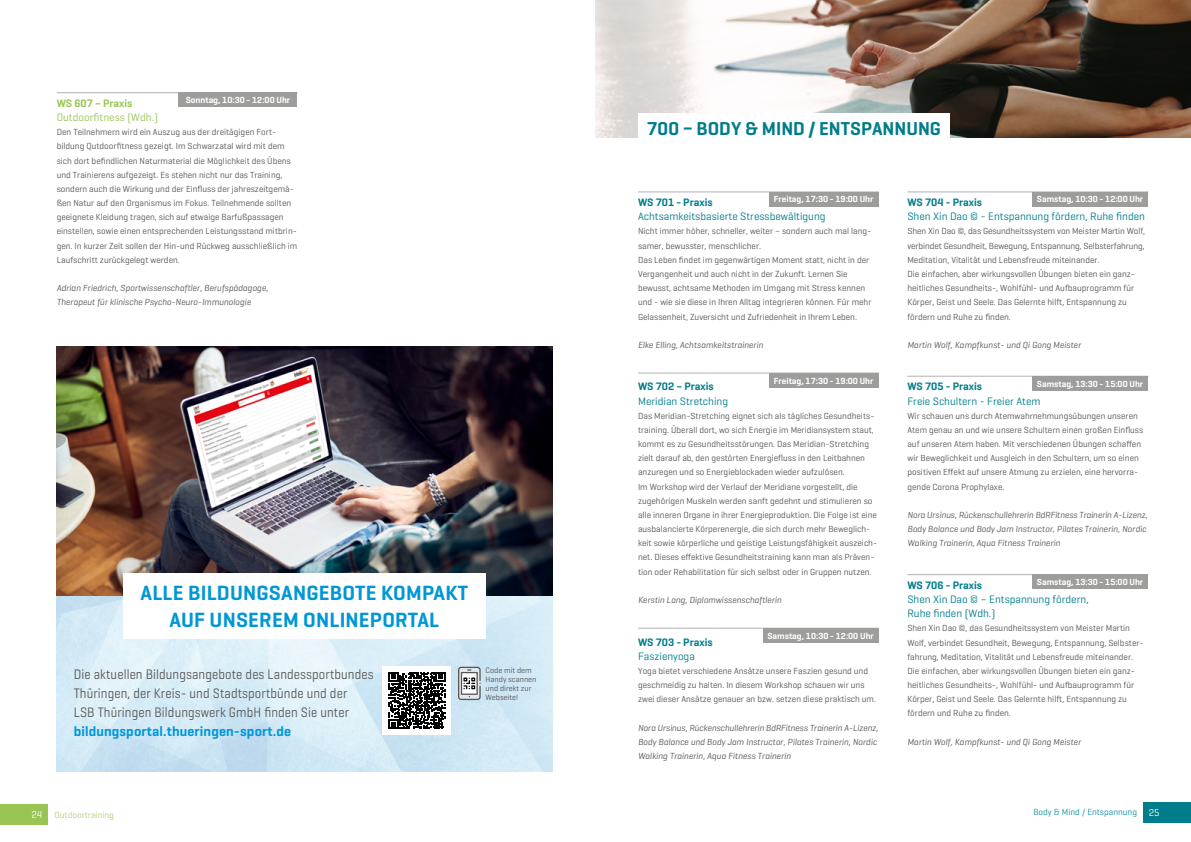
<style>
.page{position:relative;width:1191px;height:842px;background:#fff}
.page>*{position:absolute;margin:0;border:0;box-sizing:border-box;transform-origin:0 0}
.t1{font:600 21px "Geogrotesque";letter-spacing:.01em;color:#0097d7}
.Überschrift_Body___M{font:600 19px "Geogrotesque";color:#007d8a}
.Fließtext{font:14px "Geogrotesque";letter-spacing:.01em;color:#575756;scale:.9 1}
.Fließtext-2{font:600 14px "Geogrotesque";letter-spacing:.01em;color:#0097d7}
.WS-Titel_Body___Mind{font:11px/14.2px "Geogrotesque";color:#007d8a}
.WS-Titel_Body___Mind-2{font:600 11px "Geogrotesque";color:#007d8a}
.WS-Titel_Outdoortrai{font:11px "Geogrotesque";color:#007d8a}
.WS-Titel_Outdoortrai-2{font:11px "Geogrotesque";color:#99c555}
.WS-Titel_Outdoortrai-3{font:600 11px "Geogrotesque";color:#99c555}
.WS-Titel_Outdoortrai-4{font:600 11px "Geogrotesque";color:#007d8a}
.Fließtext-3{font:9px/14.2px "Geogrotesque";color:#575756}
.Referenten{font:italic 9px/14.2px "Geogrotesque";color:#575756}
.Fließtext-4{font:600 9px "Geogrotesque";color:#fff}
.t2{font:9px "Geogrotesque";color:#1492a0}
.t3{font:9px "Geogrotesque";color:#b0d17b}
.t4{font:8px/9px "Geogrotesque";color:#575756}
.s1{font-size:10px;color:#fff}
</style>
<div class="page">
<div style="left:1143px;top:802px;width:48px;height:20px;background:#007d8a"></div>
<div style="left:0;top:805px;width:48px;height:20px;background:#99c555"></div>
<hr style="left:57px;top:92px;width:241px;height:1px;background:#b3b2b2">
<div style="left:179px;top:93px;width:118px;height:14px;background:#9d9d9c"></div>
<img style="left:595px;top:0;width:596px;height:137px">
<div style="left:638px;top:114px;width:312px;height:28px;background:#fff"></div>
<hr style="left:638px;top:191px;width:241px;height:1px;background:#b3b2b2">
<div style="left:769px;top:192px;width:109px;height:14px;background:#9d9d9c"></div>
<hr style="left:638px;top:373px;width:241px;height:1px;background:#b3b2b2">
<div style="left:769px;top:373px;width:109px;height:14px;background:#9d9d9c"></div>
<hr style="left:638px;top:628px;width:241px;height:1px;background:#b3b2b2">
<div style="left:763px;top:628px;width:115px;height:14px;background:#9d9d9c"></div>
<hr style="left:907px;top:191px;width:241px;height:1px;background:#b3b2b2">
<div style="left:1032px;top:192px;width:116px;height:14px;background:#9d9d9c"></div>
<hr style="left:907px;top:376px;width:241px;height:1px;background:#b3b2b2">
<div style="left:1032px;top:376px;width:116px;height:14px;background:#9d9d9c"></div>
<hr style="left:907px;top:574px;width:241px;height:1px;background:#b3b2b2">
<div style="left:1032px;top:575px;width:116px;height:14px;background:#9d9d9c"></div>
<img style="left:57px;top:596px;width:496px;height:175px">
<img style="left:57px;top:346px;width:496px;height:250px">
<div style="left:123px;top:573px;width:362px;height:65px;background:#fff"></div>
<div style="left:383px;top:666px;width:68px;height:68px;background:#fff"></div>
<svg style="left:388px;top:672px;width:57px;height:57px"></svg>
<svg style="left:458px;top:667px;width:22px;height:33px"></svg>
<p class="WS-Titel_Outdoortrai-3" style="left:57px;top:96px;width:77px">WS 607 – Praxis</p>
<p class="Fließtext-4" style="left:186px;top:94px;width:106px">Sonntag, 10:30 - 12:00 Uhr</p>
<p class="WS-Titel_Outdoortrai-2" style="left:57px;top:110px;width:103px">Outdoorfitness (Wdh.)</p>
<p class="Fließtext-3" style="left:57px;top:125px;width:242px">Den Teilnehmern wird ein Auszug aus der dreitägigen Fort&shy;bildung Qutdoorfitness gezeigt. Im Schwarzatal wird mit dem sich dort befindlichen Naturmaterial die Möglichkeit des Übens und Trainierens aufgezeigt. Es stehen nicht nur das Training, sondern auch die Wirkung und der Einfluss der jahreszeitgemä&shy;ßen Natur auf den Organismus im Fokus. Teilnehmende sollten geeignete Kleidung tragen, sich auf etwaige Barfußpassagen einstellen, sowie einen entsprechenden Leistungsstand mitbrin&shy;gen. In kurzer Zeit sollen der Hin-und Rückweg ausschließlich im Laufschritt zurückgelegt werden.</p>
<p class="Referenten" style="left:57px;top:281px;width:213px">Adrian Friedrich, Sportwissenschaftler, Berufspädagoge,</p>
<p class="Referenten" style="left:57px;top:295px;width:196px">Therapeut für klinische Psycho-Neuro-Immunologie</p>
<p class="t1" style="left:140px;top:580px;width:329px">ALLE BILDUNGSANGEBOTE KOMPAKT</p>
<p class="t1" style="left:169px;top:607px;width:271px">AUF UNSEREM ONLINEPORTAL</p>
<p class="Fließtext" style="left:74px;top:665px;width:335px">Die aktuellen Bildungsangebote des Landessportbundes</p>
<p class="Fließtext" style="left:74px;top:684px;width:305px">Thüringen, der Kreis- und Stadtsportbünde und der</p>
<p class="Fließtext" style="left:74px;top:703px;width:307px">LSB Thüringen Bildungswerk GmbH finden Sie unter</p>
<p class="Fließtext-2" style="left:74px;top:722px;width:219px">bildungsportal.thueringen-sport.de</p>
<p class="t4" style="left:485px;top:665px;width:52px">Code mit dem<br>Handy scannen</p>
<p class="t4" style="left:485px;top:683px;width:47px">und direkt zur<br>Webseite!</p>
<p class="Überschrift_Body___M" style="left:647px;top:117px;width:295px">700 – BODY &amp; MIND / ENTSPANNUNG</p>
<p class="WS-Titel_Outdoortrai-4" style="left:638px;top:195px;width:76px">WS 701 - Praxis</p>
<p class="Fließtext-4" style="left:774px;top:194px;width:101px">Freitag, 17:30 - 19:00 Uhr</p>
<p class="WS-Titel_Outdoortrai" style="left:638px;top:210px;width:189px">Achtsamkeitsbasierte Stressbewältigung</p>
<p class="Fließtext-3" style="left:638px;top:224px;width:235px">Nicht immer höher, schneller, weiter – sondern auch mal lang&shy;samer, bewusster, menschlicher.</p>
<p class="Fließtext-3" style="left:638px;top:252px;width:233px">Das Leben findet im gegenwärtigen Moment statt, nicht in der</p>
<p class="Fließtext-3" style="left:638px;top:267px;width:235px">Vergangenheit und auch nicht in der Zukunft. Lernen Sie bewusst, achtsame Methoden im Umgang mit Stress kennen und - wie sie diese in Ihren Alltag integrieren können. Für mehr Gelassenheit, Zuversicht und Zufriedenheit in Ihrem Leben.</p>
<p class="Referenten" style="left:638px;top:337px;width:127px">Elke Elling, Achtsamkeitstrainerin</p>
<p class="Fließtext-4" style="left:774px;top:375px;width:101px">Freitag, 17:30 - 19:00 Uhr</p>
<p class="WS-Titel_Body___Mind-2" style="left:638px;top:380px;width:77px">WS 702 – Praxis</p>
<p class="WS-Titel_Body___Mind" style="left:638px;top:393px;width:92px">Meridian Stretching</p>
<p class="Fließtext-3" style="left:638px;top:408px;width:238px">Das Meridian-Stretching eignet sich als tägliches Gesundheits&shy;training. Überall dort, wo sich Energie im Meridiansystem staut, kommt es zu Gesundheitsstörungen. Das Meridian-Stretching zielt darauf ab, den gestörten Energiefluss in den Leitbahnen anzuregen und so Energieblockaden wieder aufzulösen.</p>
<p class="Fließtext-3" style="left:638px;top:479px;width:241px">Im Workshop wird der Verlauf der Meridiane vorgestellt, die zugehörigen Muskeln werden sanft gedehnt und stimulieren so alle inneren Organe in ihrer Energieproduktion. Die Folge ist eine ausbalancierte Körperenergie, die sich durch mehr Beweglich&shy;keit sowie körperliche und geistige Leistungsfähigkeit auszeich&shy;net. Dieses effektive Gesundheitstraining kann man als Präven&shy;tion oder Rehabilitation für sich selbst oder in Gruppen nutzen.</p>
<p class="Referenten" style="left:638px;top:592px;width:145px">Kerstin Lang, Diplomwissenschaftlerin</p>
<p class="Fließtext-4" style="left:767px;top:630px;width:108px">Samstag, 10:30 - 12:00 Uhr</p>
<p class="WS-Titel_Body___Mind-2" style="left:638px;top:635px;width:76px">WS 703 - Praxis</p>
<p class="WS-Titel_Body___Mind" style="left:638px;top:648px;width:58px">Faszienyoga</p>
<p class="Fließtext-3" style="left:638px;top:663px;width:239px">Yoga bietet verschiedene Ansätze unsere Faszien gesund und geschmeidig zu halten. In diesem Workshop schauen wir uns zwei dieser Ansätze genauer an bzw. setzen diese praktisch um.</p>
<p class="Referenten" style="left:638px;top:720px;width:242px">Nora Ursinus, Rückenschullehrerin BdRFitness Trainerin A-Lizenz,<br>Body Balance und Body Jam Instructor, Pilates Trainerin, Nordic<br>Walking Trainerin, Aqua Fitness Trainerin</p>
<p class="WS-Titel_Body___Mind-2" style="left:907px;top:195px;width:76px">WS 704 - Praxis</p>
<p class="Fließtext-4" style="left:1036px;top:194px;width:108px">Samstag, 10:30 - 12:00 Uhr</p>
<p class="WS-Titel_Body___Mind" style="left:907px;top:209px;width:239px">Shen Xin Dao © - Entspannung fördern, Ruhe finden</p>
<p class="Fließtext-3" style="left:907px;top:224px;width:239px;text-align:justify">Shen Xin Dao ©, das Gesundheitssystem von Meister Martin Wolf, verbindet Gesundheit, Bewegung, Entspannung, Selbsterfahrung, Meditation, Vitalität und Lebensfreude miteinander.</p>
<p class="Fließtext-3" style="left:907px;top:267px;width:229px">Die einfachen, aber wirkungsvollen Übungen bieten ein ganz&shy;heitliches Gesundheits-, Wohlfühl- und Aufbauprogramm für Körper, Geist und Seele. Das Gelernte hilft, Entspannung zu fördern und Ruhe zu finden.</p>
<p class="Referenten" style="left:907px;top:337px;width:175px">Martin Wolf, Kampfkunst- und Qi Gong Meister</p>
<p class="WS-Titel_Body___Mind-2" style="left:907px;top:380px;width:76px">WS 705 - Praxis</p>
<p class="Fließtext-4" style="left:1036px;top:378px;width:108px">Samstag, 13:30 - 15:00 Uhr</p>
<p class="WS-Titel_Body___Mind" style="left:907px;top:393px;width:135px">Freie Schultern - Freier Atem</p>
<p class="Fließtext-3" style="left:907px;top:408px;width:237px">Wir schauen uns durch Atemwahrnehmungsübungen unseren Atem genau an und wie unsere Schultern einen großen Einfluss auf unseren Atem haben. Mit verschiedenen Übungen schaffen wir Beweglichkeit und Ausgleich in den Schultern, um so einen positiven Effekt auf unsere Atmung zu erzielen, eine hervorra&shy;gende Corona Prophylaxe.</p>
<p class="Referenten" style="left:907px;top:507px;width:242px">Nora Ursinus, Rückenschullehrerin BdRFitness Trainerin A-Lizenz,<br>Body Balance und Body Jam Instructor, Pilates Trainerin, Nordic<br>Walking Trainerin, Aqua Fitness Trainerin</p>
<p class="WS-Titel_Body___Mind-2" style="left:907px;top:578px;width:76px">WS 706 - Praxis</p>
<p class="Fließtext-4" style="left:1036px;top:576px;width:108px">Samstag, 13:30 - 15:00 Uhr</p>
<p class="WS-Titel_Body___Mind" style="left:907px;top:592px;width:183px">Shen Xin Dao © – Entspannung fördern,<br>Ruhe finden (Wdh.)</p>
<p class="Fließtext-3" style="left:907px;top:621px;width:238px">Shen Xin Dao ©, das Gesundheitssystem von Meister Martin<br>Wolf, verbindet Gesundheit, Bewegung, Entspannung, Selbster&shy;fahrung, Meditation, Vitalität und Lebensfreude miteinander.</p>
<p class="Fließtext-3" style="left:907px;top:663px;width:229px">Die einfachen, aber wirkungsvollen Übungen bieten ein ganz&shy;heitliches Gesundheits-, Wohlfühl- und Aufbauprogramm für Körper, Geist und Seele. Das Gelernte hilft, Entspannung zu fördern und Ruhe zu finden.</p>
<p class="Referenten" style="left:907px;top:734px;width:175px">Martin Wolf, Kampfkunst- und Qi Gong Meister</p>
<p class="t3" style="left:31px;top:809px;width:84px"><span class="s1">24</span> Outdoortraining</p>
<p class="t2" style="left:1033px;top:806px;width:128px">Body &amp; Mind / Entspannung <span class="s1">25</span></p>
</div>
